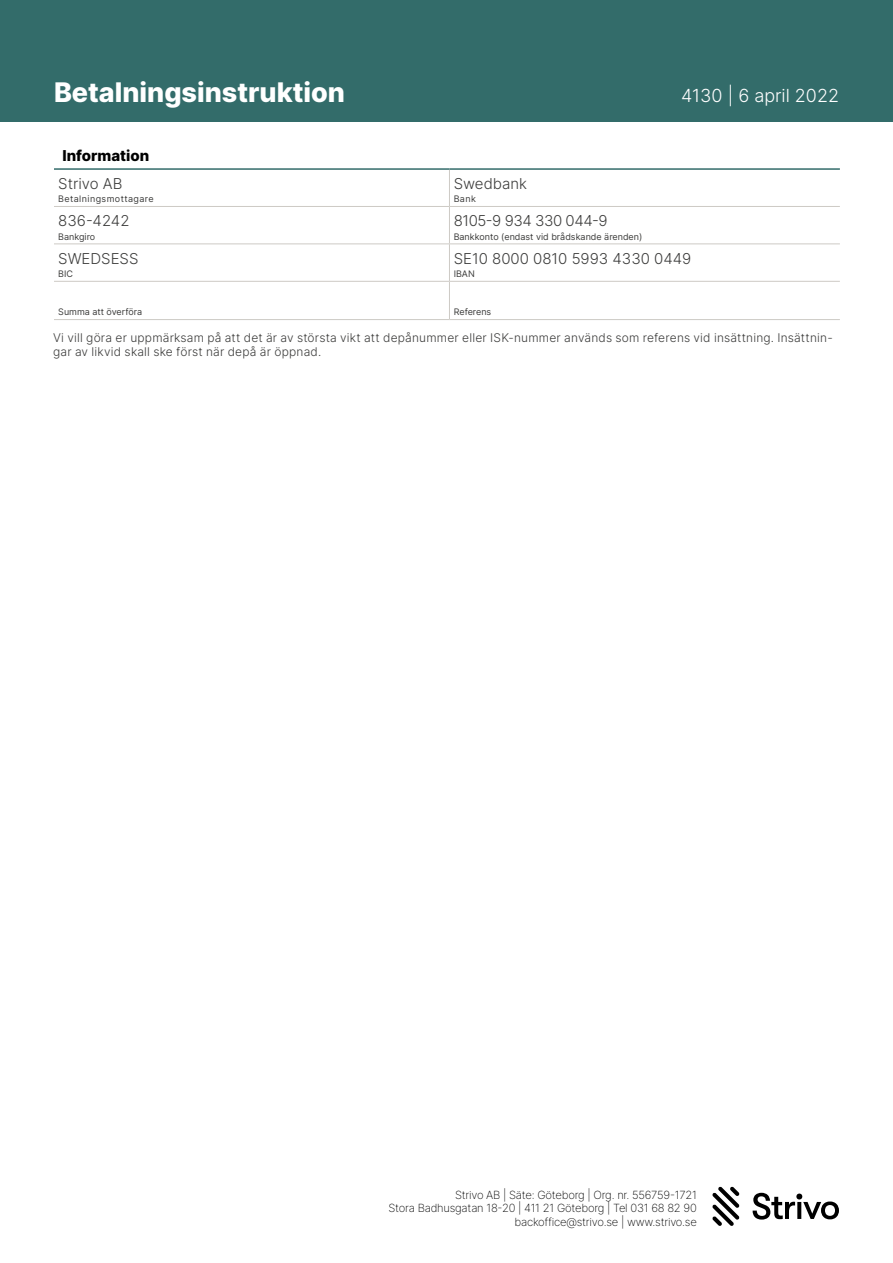
<style>
.page{position:relative;width:893px;height:1263px;background:#fff}
.page>*{position:absolute;margin:0;border:0;box-sizing:border-box;transform-origin:0 0}
.t1{font:800 27px "Inter";color:#fff}
.t2{font:300 18px "Inter";color:#fff}
.t3{font:300 15px "Inter";color:#3c3c3b}
.t4{font:300 15px "Inter";letter-spacing:-.03em;color:#3c3c3b}
.t5{font:800 15px "Inter";color:#000}
.t6{font:300 12px/13.5px "Inter";letter-spacing:.015em;color:#3c3c3b}
.t7{font:200 11.25px/13.5px "Inter";letter-spacing:-.02em;color:#000;text-align:right}
.t8{font:9px "Inter";color:#3c3c3b}
.t9{font:9px "Inter";letter-spacing:.045em;color:#3c3c3b}
</style>
<div class="page">
<div style="left:0;top:0;width:893px;height:122px;background:#336c6a"></div>
<svg style="left:753px;top:1193px;width:86px;height:26px"></svg>
<svg style="left:712px;top:1186px;width:27px;height:40px"></svg>
<hr style="left:449px;top:170px;width:1px;height:36px;background:#cdcac5">
<hr style="left:54px;top:206px;width:395px;height:1px;background:#cdcac5">
<hr style="left:449px;top:282px;width:1px;height:37px;background:#cdcac5">
<hr style="left:54px;top:319px;width:395px;height:1px;background:#cdcac5">
<hr style="left:449px;top:319px;width:391px;height:1px;background:#cdcac5">
<hr style="left:54px;top:168px;width:395px;height:2px;background:#336c6a">
<hr style="left:449px;top:168px;width:391px;height:2px;background:#336c6a">
<hr style="left:449px;top:206px;width:391px;height:1px;background:#cdcac5">
<hr style="left:449px;top:207px;width:1px;height:36px;background:#cdcac5">
<hr style="left:449px;top:244px;width:1px;height:37px;background:#cdcac5">
<hr style="left:54px;top:243px;width:395px;height:1px;background:#cdcac5">
<hr style="left:449px;top:243px;width:391px;height:1px;background:#cdcac5">
<hr style="left:54px;top:281px;width:395px;height:1px;background:#cdcac5">
<hr style="left:449px;top:281px;width:391px;height:1px;background:#cdcac5">
<h1 class="t1" style="left:54px;top:73px;width:292px">Betalningsinstruktion</h1>
<h2 class="t2" style="left:681px;top:82px;width:159px">4130 | 6 april 2022</h2>
<p class="t5" style="left:63px;top:144px;width:88px">Information</p>
<p class="t3" style="left:58px;top:173px;width:66px">Strivo AB</p>
<p class="t9" style="left:58px;top:192px;width:97px">Betalningsmottagare</p>
<p class="t3" style="left:58px;top:210px;width:73px">836-4242</p>
<p class="t8" style="left:58px;top:230px;width:39px">Bankgiro</p>
<p class="t3" style="left:58px;top:247px;width:82px">SWEDSESS</p>
<p class="t8" style="left:58px;top:267px;width:16px">BIC</p>
<p class="t3" style="left:454px;top:173px;width:75px">Swedbank</p>
<p class="t8" style="left:454px;top:192px;width:24px">Bank</p>
<p class="t4" style="left:454px;top:210px;width:156px">8105-9 934 330 044-9</p>
<p class="t8" style="left:454px;top:230px;width:190px">Bankkonto (endast vid brådskande ärenden)</p>
<p class="t3" style="left:454px;top:247px;width:239px">SE10 8000 0810 5993 4330 0449</p>
<p class="t8" style="left:454px;top:267px;width:23px">IBAN</p>
<p class="t8" style="left:58px;top:305px;width:86px">Summa att överföra</p>
<p class="t8" style="left:454px;top:305px;width:39px">Referens</p>
<p class="t6" style="left:53px;top:331px;width:781px">Vi vill göra er uppmärksam på att det är av största vikt att depånummer eller ISK-nummer används som referens vid insättning. Insättnin&shy;gar av likvid skall ske först när depå är öppnad.</p>
<p class="t7" style="left:388px;top:1188px;width:310px">Strivo AB | Säte: Göteborg | Org. nr. 556759-1721<br>Stora Badhusgatan 18-20 | 411 21 Göteborg | Tel 031 68 82 90 backoffice@strivo.se | www.strivo.se</p>
</div>
